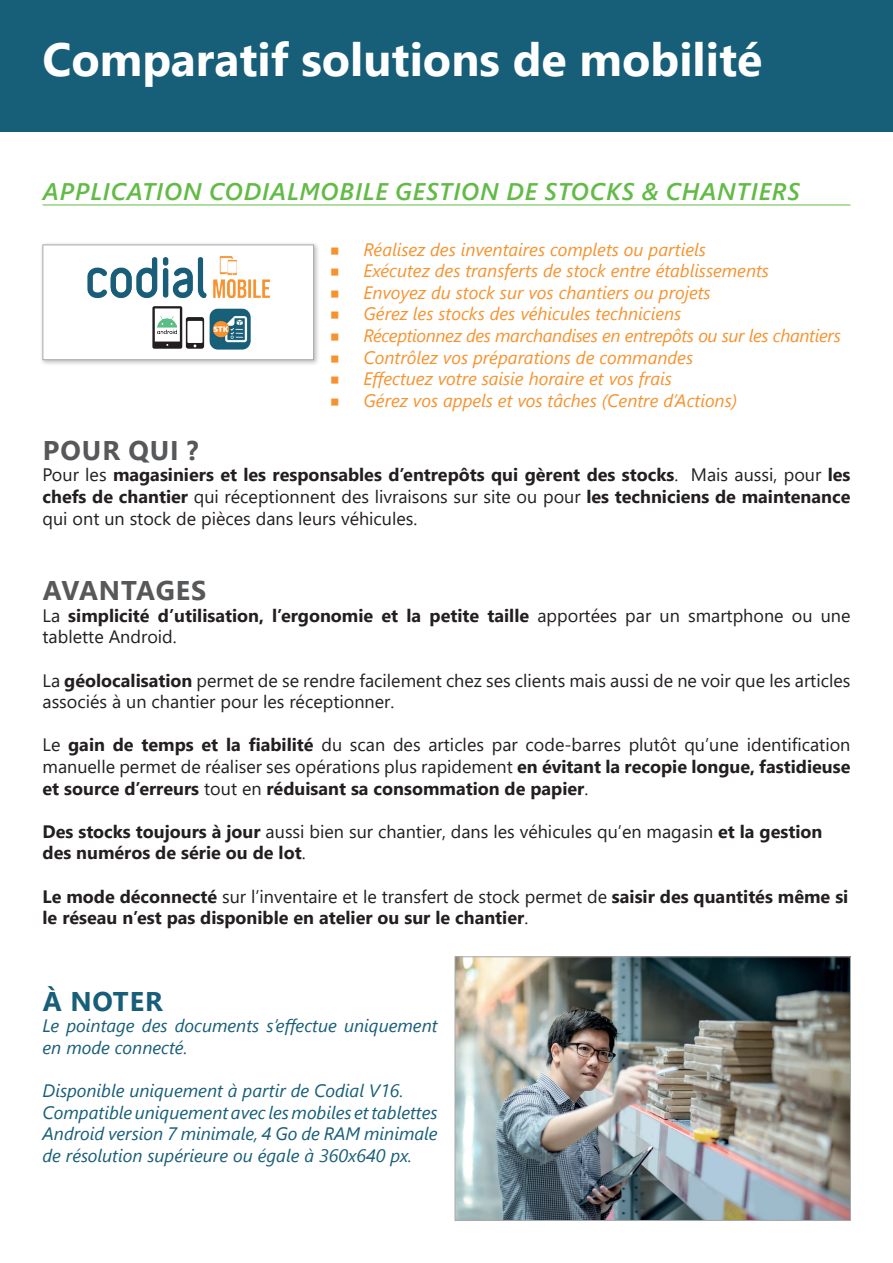
<style>
.page{position:relative;width:893px;height:1263px;background:#fff}
.page>*{position:absolute;margin:0;border:0;box-sizing:border-box;transform-origin:0 0}
.t1{font:700 46.5px "Segoe UI";color:#fff}
.t2{font:700 27px "Segoe UI";letter-spacing:.035em;color:#57585a}
.t3{font:700 27px "Segoe UI";letter-spacing:.035em;color:#175e78}
.t4{font:italic 600 24px "Segoe UI";letter-spacing:.035em;color:#62bb46}
.t5{font:18px/21.6px "Segoe UI";color:#231f20;text-align:justify}
.t6{font:700 18px/21.6px "Segoe UI";color:#231f20}
.t7{font:italic 18px "Segoe UI";color:#f6932f}
.t8{font:italic 18px/21.6px "Segoe UI";color:#175e78}
.t9{font:italic 18px "Segoe UI";letter-spacing:-.02em;color:#f6932f}
.s1{font-family:"Montserrat";font-style:normal}
.s2{font-weight:700}
.s3{font-weight:400}
</style>
<div class="page">
<div style="left:0;top:0;width:893px;height:132px;background:#175e78"></div>
<div style="left:39px;top:241px;width:281px;height:125px;background:#231f20;opacity:.3"></div>
<div style="left:43px;top:244px;width:271px;height:116px;background:#fff;border:1px solid #a7aaaa"></div>
<img style="left:87px;top:256px;width:183px;height:43px">
<svg style="left:152px;top:306px;width:52px;height:43px"></svg>
<img style="left:157px;top:317px;width:19px;height:16px">
<img style="left:209px;top:308px;width:42px;height:42px">
<hr style="left:43px;top:205px;width:807px;height:1px;background:#62bb46">
<img style="left:457px;top:958px;width:392px;height:261px">
<div style="left:455px;top:956px;width:396px;height:265px;border:1px solid #a7aaaa"></div>
<h1 class="t1" style="left:43px;top:16px;width:721px">Comparatif solutions de mobilité</h1>
<h3 class="t4" style="left:43px;top:169px;width:758px">APPLICATION CODIALMOBILE GESTION DE STOCKS &amp; CHANTIERS</h3>
<p class="t7" style="left:330px;top:232px;width:378px"><span class="s1">■</span> Réalisez des inventaires complets ou partiels</p>
<p class="t7" style="left:330px;top:254px;width:441px"><span class="s1">■</span> Exécutez des transferts de stock entre établissements</p>
<p class="t7" style="left:330px;top:275px;width:383px"><span class="s1">■</span> Envoyez du stock sur vos chantiers ou projets</p>
<p class="t7" style="left:330px;top:297px;width:353px"><span class="s1">■</span> Gérez les stocks des véhicules techniciens</p>
<p class="t9" style="left:330px;top:319px;width:513px"><span class="s1">■</span> Réceptionnez des marchandises en entrepôts ou sur les chantiers</p>
<p class="t7" style="left:330px;top:340px;width:365px"><span class="s1">■</span> Contrôlez vos préparations de commandes</p>
<p class="t7" style="left:330px;top:362px;width:344px"><span class="s1">■</span> Effectuez votre saisie horaire et vos frais</p>
<p class="t7" style="left:330px;top:383px;width:409px"><span class="s1">■</span> Gérez vos appels et vos tâches (Centre d’Actions)</p>
<h2 class="t2" style="left:43px;top:425px;width:157px">POUR QUI ?</h2>
<p class="t5" style="left:43px;top:463px;width:809px">Pour les <span class="s2">magasiniers et les responsables d’entrepôts qui gèrent des stocks</span>. Mais aussi, pour <span class="s2">les chefs de chantier</span> qui réceptionnent des livraisons sur site ou pour <span class="s2">les techniciens de maintenance </span>qui ont un stock de pièces dans leurs véhicules.</p>
<h2 class="t2" style="left:43px;top:565px;width:165px">AVANTAGES</h2>
<p class="t6" style="left:43px;top:603px;width:809px"><span class="s3">La</span> simplicité d’utilisation, l’ergonomie et la petite taille <span class="s3">apportées par un smartphone ou une tablette Android.</span></p>
<p class="t5" style="left:43px;top:668px;width:809px">La <span class="s2">géolocalisation</span> permet de se rendre facilement chez ses clients mais aussi de ne voir que les articles associés à un chantier pour les réceptionner.</p>
<p class="t5" style="left:43px;top:733px;width:809px">Le <span class="s2">gain de temps et la fiabilité</span> du scan des articles par code-barres plutôt qu’une identification manuelle permet de réaliser ses opérations plus rapidement <span class="s2">en évitant la recopie longue, fastidieuse et source d’erreurs</span> tout en <span class="s2">réduisant sa consommation de papier</span>.</p>
<p class="t6" style="left:43px;top:819px;width:781px">Des stocks toujours à jour <span class="s3">aussi bien sur chantier, dans les véhicules qu’en magasin</span> et la gestion des numéros de série ou de lot<span class="s3">.</span></p>
<p class="t6" style="left:43px;top:884px;width:807px">Le mode déconnecté <span class="s3">sur l’inventaire et le transfert de stock permet de</span> saisir des quantités même si le réseau n’est pas disponible en atelier ou sur le chantier<span class="s3">.</span></p>
<h2 class="t3" style="left:43px;top:975px;width:121px">À NOTER</h2>
<p class="t8" style="left:43px;top:1012px;width:397px">Le pointage des documents s’effectue uniquement en mode connecté.</p>
<p class="t8" style="left:43px;top:1077px;width:397px">Disponible uniquement à partir de Codial V16.<br>Compatible uniquement avec les mobiles et tablettes Android version 7 minimale, 4 Go de RAM minimale de résolution supérieure ou égale à 360x640 px.</p>
</div>
